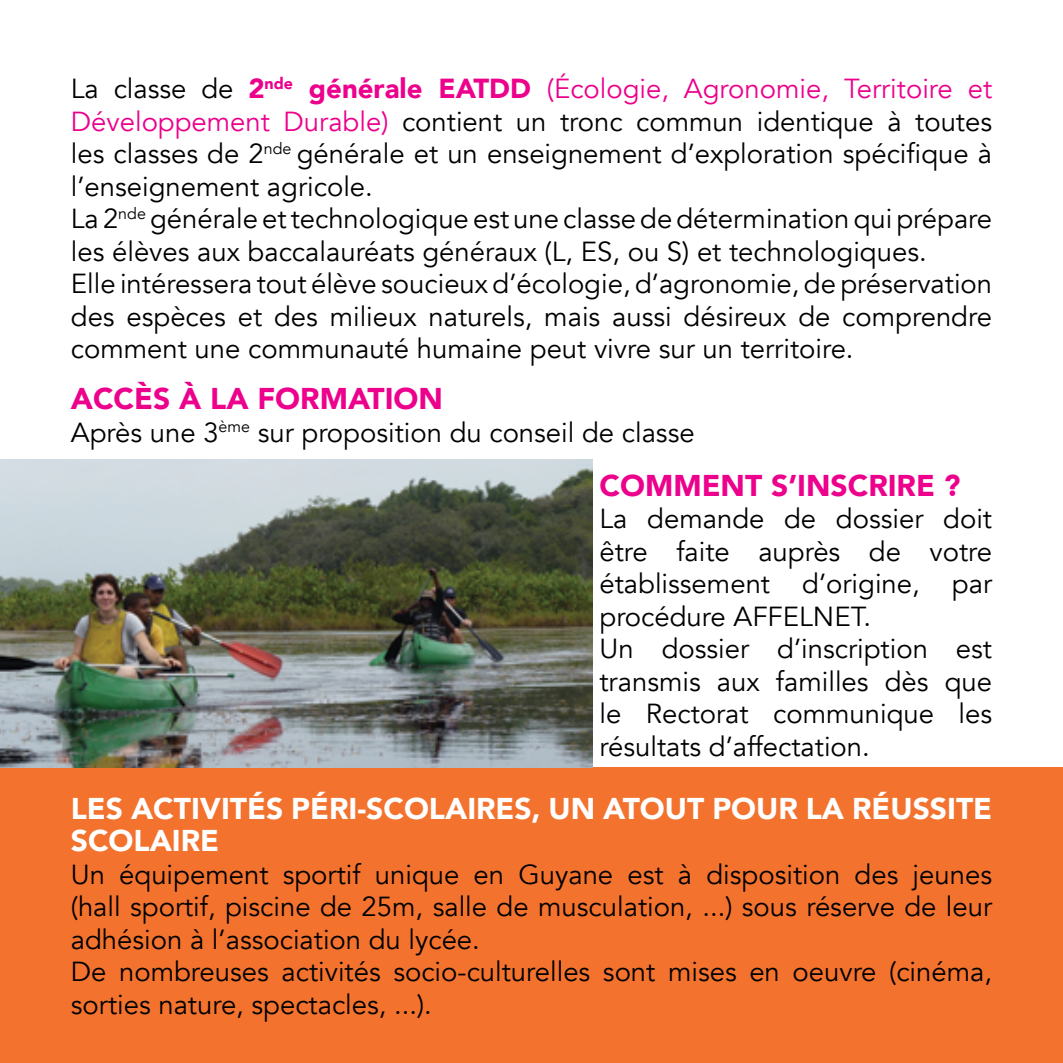
<style>
.page{position:relative;width:1063px;height:1063px;background:#fff}
.page>*{position:absolute;margin:0;border:0;box-sizing:border-box;transform-origin:0 0}
.t1{font:900 30px/32.5px "Avenir";color:#fff}
.t2{font:900 30px "Avenir";color:#ec008c}
.t3{font:27.5px/32.5px "Avenir";color:#000;text-align:justify}
.s1{font-weight:900;color:#ec008c}
.s2{color:#ec008c}
</style>
<div class="page">
<div style="left:0;top:767px;width:1063px;height:296px;background:#f3722e"></div>
<img style="left:0;top:459px;width:592px;height:308px">
<p class="t3" style="left:71px;top:73px;width:923px">La classe de <span class="s1">2</span><sup>nde</sup> <span class="s1">générale EATDD</span> <span class="s2">(Écologie, Agronomie, Territoire et Développement Durable)</span> contient un tronc commun identique à toutes les classes de 2<sup>nde</sup> générale et un enseignement d’exploration spécifique à l’enseignement agricole.</p>
<p class="t3" style="left:71px;top:203px;width:923px">La 2<sup>nde</sup> générale et technologique est une classe de détermination qui prépare les élèves aux baccalauréats généraux (L, ES, ou S) et technologiques.</p>
<p class="t3" style="left:71px;top:268px;width:923px">Elle intéressera tout élève soucieux d’écologie, d’agronomie, de préservation des espèces et des milieux naturels, mais aussi désireux de comprendre comment une communauté humaine peut vivre sur un territoire.</p>
<p class="t2" style="left:71px;top:373px;width:374px">ACCÈS À LA FORMATION</p>
<p class="t3" style="left:71px;top:416px;width:625px">Après une 3<sup>ème</sup> sur proposition du conseil de classe</p>
<p class="t2" style="left:600px;top:459px;width:363px">COMMENT S’INSCRIRE ?</p>
<p class="t3" style="left:600px;top:503px;width:394px">La demande de dossier doit être faite auprès de votre établissement d’origine, par procédure AFFELNET.</p>
<p class="t3" style="left:600px;top:633px;width:394px">Un dossier d’inscription est transmis aux familles dès que le Rectorat communique les résultats d’affectation.</p>
<p class="t1" style="left:71px;top:791px;width:923px">LES ACTIVITÉS PÉRI-SCOLAIRES, UN ATOUT POUR LA RÉUSSITE<br>SCOLAIRE</p>
<p class="t3" style="left:71px;top:859px;width:923px">Un équipement sportif unique en Guyane est à disposition des jeunes (hall sportif, piscine de 25m, salle de musculation, ...) sous réserve de leur adhésion à l’association du lycée.</p>
<p class="t3" style="left:71px;top:956px;width:923px">De nombreuses activités socio-culturelles sont mises en oeuvre (cinéma, sorties nature, spectacles, ...).</p>
</div>
